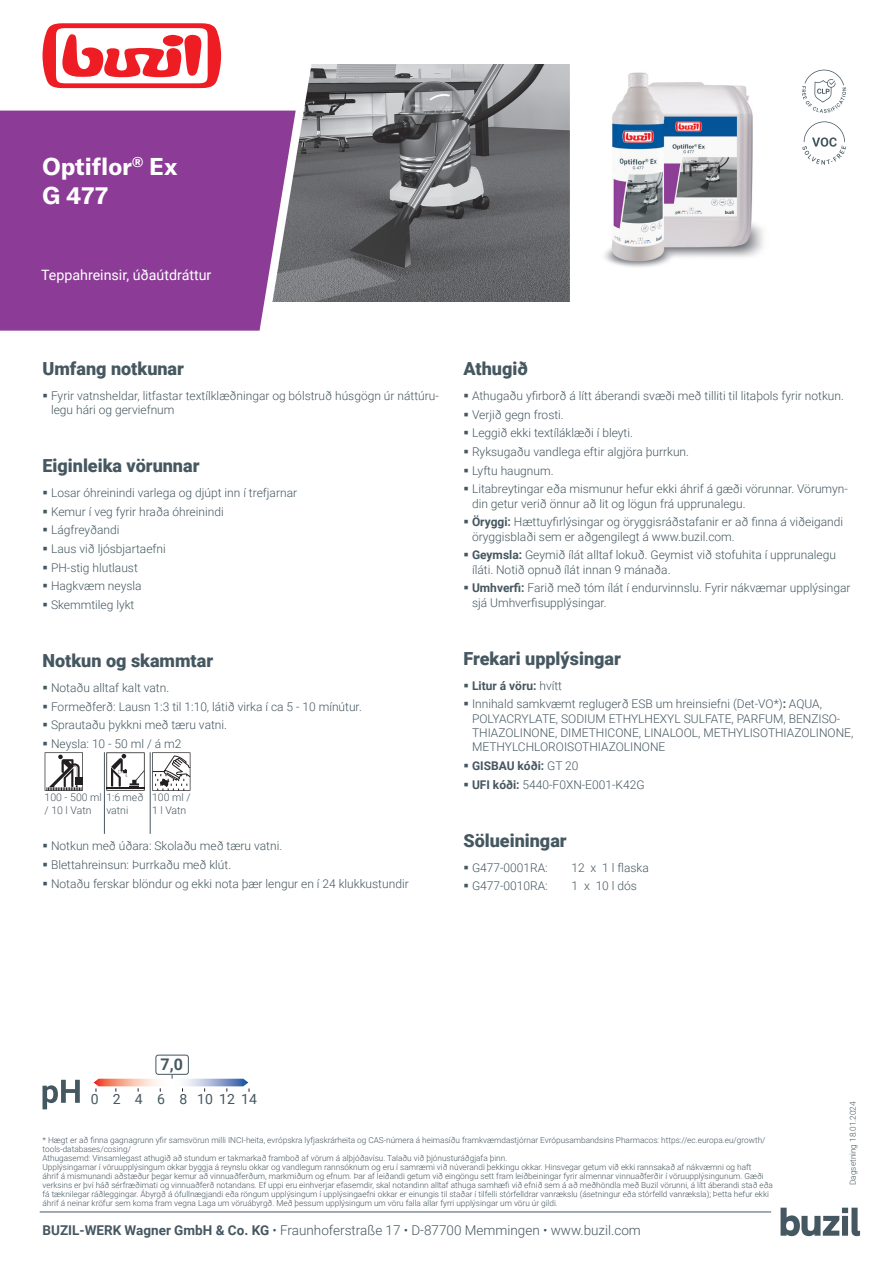
<style>
.page{position:relative;width:893px;height:1263px;background:#fff}
.page>*{position:absolute;margin:0;border:0;box-sizing:border-box;transform-origin:0 0}
.t1{font:700 24px/28.8px "GT America LCG";color:#fff}
.t2{font:900 18px "Roboto";color:#455760}
.t3{font:700 16.05px "Roboto";color:#455760}
.t4{font:14.25px "Roboto";color:#fff}
.t5{font:13.95px "Roboto";color:#455760}
.t6{font:300 13.5px "Roboto";color:#455760}
.t7{font:300 12px/14.4px "Roboto";color:#455760}
.t8{font:700 12px "Roboto";color:#455760}
.t9{font:300 10.5px/12.6px "Roboto";color:#455760}
.t10{font:300 8.25px/9px "Roboto";color:#455760}
.s1{font-weight:700}
.s2{font-weight:300}
</style>
<div class="page">
<img style="left:269px;top:64px;width:300px;height:238px">
<svg style="left:802px;top:69px;width:44px;height:44px"></svg>
<svg style="left:802px;top:121px;width:44px;height:44px"></svg>
<svg style="left:43px;top:23px;width:178px;height:65px"></svg>
<div style="left:0;top:111px;width:296px;height:220px;background:#8c3c96"></div>
<svg style="left:45px;top:752px;width:38px;height:39px"></svg>
<svg style="left:106px;top:752px;width:39px;height:39px"></svg>
<hr style="left:104px;top:752px;width:1px;height:82px;background:#455760">
<svg style="left:152px;top:752px;width:38px;height:39px"></svg>
<hr style="left:150px;top:752px;width:1px;height:82px;background:#455760">
<hr style="left:40px;top:1212px;width:731px;height:1px;background:#455760">
<svg style="left:780px;top:1208px;width:80px;height:28px"></svg>
<img style="left:604px;top:72px;width:160px;height:195px">
<svg style="left:43px;top:1080px;width:37px;height:29px"></svg>
<svg style="left:94px;top:1075px;width:156px;height:17px"></svg>
<div style="left:155px;top:1054px;width:34px;height:21px;border:1px solid #455760;border-radius:2px"></div>
<h1 class="t1" style="left:43px;top:152px;width:137px">Optiflor<sup>®</sup> Ex<br>G 477</h1>
<p class="t4" style="left:41px;top:265px;width:172px">Teppahreinsir, úðaútdráttur</p>
<h2 class="t2" style="left:43px;top:356px;width:143px">Umfang notkunar</h2>
<p class="t7" style="left:51px;top:388px;width:389px;text-indent:-9px">▪ Fyrir vatnsheldar, litfastar textílklæðningar og bólstruð húsgögn úr náttúru&shy;legu hári og gerviefnum</p>
<h2 class="t2" style="left:43px;top:453px;width:158px">Eiginleika vörunnar</h2>
<p class="t7" style="left:43px;top:485px;width:256px">▪ Losar óhreinindi varlega og djúpt inn í trefjarnar</p>
<p class="t7" style="left:43px;top:504px;width:183px">▪ Kemur í veg fyrir hraða óhreinindi</p>
<p class="t7" style="left:43px;top:523px;width:78px">▪ Lágfreyðandi</p>
<p class="t7" style="left:43px;top:541px;width:125px">▪ Laus við ljósbjartaefni</p>
<p class="t7" style="left:43px;top:560px;width:97px">▪ PH-stig hlutlaust</p>
<p class="t7" style="left:43px;top:578px;width:101px">▪ Hagkvæm neysla</p>
<p class="t7" style="left:43px;top:597px;width:93px">▪ Skemmtileg lykt</p>
<h2 class="t2" style="left:43px;top:648px;width:172px">Notkun og skammtar</h2>
<p class="t7" style="left:43px;top:680px;width:128px">▪ Notaðu alltaf kalt vatn.</p>
<p class="t7" style="left:43px;top:699px;width:321px">▪ Formeðferð: Lausn 1:3 til 1:10, látið virka í ca 5 - 10 mínútur.</p>
<p class="t7" style="left:43px;top:717px;width:186px">▪ Sprautaðu þykkni með tæru vatni.</p>
<p class="t7" style="left:43px;top:736px;width:140px">▪ Neysla: 10 - 50 ml / á m2</p>
<p class="t9" style="left:45px;top:790px;width:100px">100 - 500 ml 1:6 með / 10 l Vatn</p>
<p class="t9" style="left:152px;top:790px;width:40px">100 ml /<br>1 l Vatn</p>
<p class="t7" style="left:43px;top:838px;width:241px">▪ Notkun með úðara: Skolaðu með tæru vatni.</p>
<p class="t7" style="left:43px;top:857px;width:190px">▪ Blettahreinsun: Þurrkaðu með klút.</p>
<p class="t7" style="left:43px;top:876px;width:368px">▪ Notaðu ferskar blöndur og ekki nota þær lengur en í 24 klukkustundir</p>
<p class="t9" style="left:106px;top:803px;width:24px">vatni</p>
<h2 class="t2" style="left:463px;top:356px;width:66px">Athugið</h2>
<p class="t7" style="left:463px;top:388px;width:382px">▪ Athugaðu yfirborð á lítt áberandi svæði með tilliti til litaþols fyrir notkun.</p>
<p class="t7" style="left:463px;top:407px;width:102px">▪ Verjið gegn frosti.</p>
<p class="t7" style="left:463px;top:425px;width:171px">▪ Leggið ekki textíláklæði í bleyti.</p>
<p class="t7" style="left:463px;top:444px;width:227px">▪ Ryksugaðu vandlega eftir algjöra þurrkun.</p>
<p class="t7" style="left:463px;top:463px;width:92px">▪ Lyftu haugnum.</p>
<p class="t7" style="left:472px;top:481px;width:377px;text-indent:-9px">▪ Litabreytingar eða mismunur hefur ekki áhrif á gæði vörunnar. Vörumyn&shy;din getur verið önnur að lit og lögun frá upprunalegu.</p>
<p class="t7" style="left:472px;top:514px;width:373px;text-indent:-9px">▪ <span class="s1">Öryggi:</span> Hættuyfirlýsingar og öryggisráðstafanir er að finna á viðeigandi öryggisblaði sem er aðgengilegt á www.buzil.com.</p>
<p class="t7" style="left:472px;top:547px;width:365px;text-indent:-9px">▪ <span class="s1">Geymsla:</span> Geymið ílát alltaf lokuð. Geymist við stofuhita í upprunalegu íláti. Notið opnuð ílát innan 9 mánaða.</p>
<p class="t7" style="left:472px;top:580px;width:380px;text-indent:-9px">▪ <span class="s1">Umhverfi:</span> Farið með tóm ílát í endurvinnslu. Fyrir nákvæmar upplýsingar sjá Umhverfisupplýsingar.</p>
<h2 class="t2" style="left:463px;top:645px;width:159px">Frekari upplýsingar</h2>
<p class="t8" style="left:463px;top:677px;width:100px">▪ Litur á vöru: <span class="s2">hvítt</span></p>
<p class="t7" style="left:472px;top:696px;width:383px;text-indent:-9px">▪ Innihald samkvæmt reglugerð ESB um hreinsiefni (Det-VO*)<span class="s1">:</span> AQUA, POLYACRYLATE, SODIUM ETHYLHEXYL SULFATE, PARFUM, BENZISO-THIAZOLINONE, DIMETHICONE, LINALOOL, METHYLISOTHIAZOLINONE, METHYLCHLOROISOTHIAZOLINONE</p>
<p class="t8" style="left:463px;top:757px;width:117px">▪ GISBAU kóði: <span class="s2">GT 20</span></p>
<p class="t7" style="left:463px;top:777px;width:183px">▪ <span class="s1">UFI kóði:</span> 5440-F0XN-E001-K42G</p>
<h2 class="t2" style="left:463px;top:827px;width:105px">Sölueiningar</h2>
<p class="t7" style="left:463px;top:860px;width:86px">▪ G477-0001RA:</p>
<p class="t7" style="left:571px;top:860px;width:79px">12 x 1 l flaska</p>
<p class="t7" style="left:463px;top:878px;width:86px">▪ G477-0010RA:</p>
<p class="t7" style="left:571px;top:878px;width:67px">1 x 10 l dós</p>
<h3 class="t3" style="left:161px;top:1052px;width:24px">7,0</h3>
<p class="t5" style="left:91px;top:1089px;width:168px">0 2 4 6 8 101214</p>
<p class="t10" style="left:43px;top:1135px;width:732px">* Hægt er að finna gagnagrunn yfir samsvörun milli INCI-heita, evrópskra lyfjaskrárheita og CAS-númera á heimasíðu framkvæmdastjórnar Evrópusambandsins Pharmacos: https://ec.europa.eu/growth/ tools-databases/cosing/<br>Athugasemd: Vinsamlegast athugið að stundum er takmarkað framboð af vörum á alþjóðavísu. Talaðu við þjónusturáðgjafa þinn.<br>Upplýsingarnar í vöruupplýsingum okkar byggja á reynslu okkar og vandlegum rannsóknum og eru í samræmi við núverandi þekkingu okkar. Hinsvegar getum við ekki rannsakað af nákvæmni og haft<br>áhrif á mismunandi aðstæður þegar kemur að vinnuaðferðum, markmiðum og efnum. Þar af leiðandi getum við eingöngu sett fram leiðbeiningar fyrir almennar vinnuaðferðir í vöruupplýsingunum. Gæði verksins er því háð sérfræðimati og vinnuaðferð notandans. Ef uppi eru einhverjar efasemdir, skal notandinn alltaf athuga samhæfi við efnið sem á að meðhöndla með Buzil vörunni, á lítt áberandi stað eða fá tæknilegar ráðleggingar. Ábyrgð á ófullnægjandi eða röngum upplýsingum í upplýsingaefni okkar er einungis til staðar í tilfelli stórfelldrar vanrækslu (ásetningur eða stórfelld vanræksla); Þetta hefur ekki áhrif á neinar kröfur sem koma fram vegna Laga um vöruábyrgð. Með þessum upplýsingum um vöru falla allar fyrri upplýsingar um vöru úr gildi.</p>
<p class="t6" style="left:43px;top:1221px;width:600px"><span class="s1">BUZIL-WERK Wagner GmbH &amp; Co. KG</span> • Fraunhoferstraße 17 • D-87700 Memmingen • www.buzil.com</p>
<p class="t10" style="left:848px;top:1185px;width:85px;rotate:-90deg">Dagsetning 18.01.2024</p>
</div>
